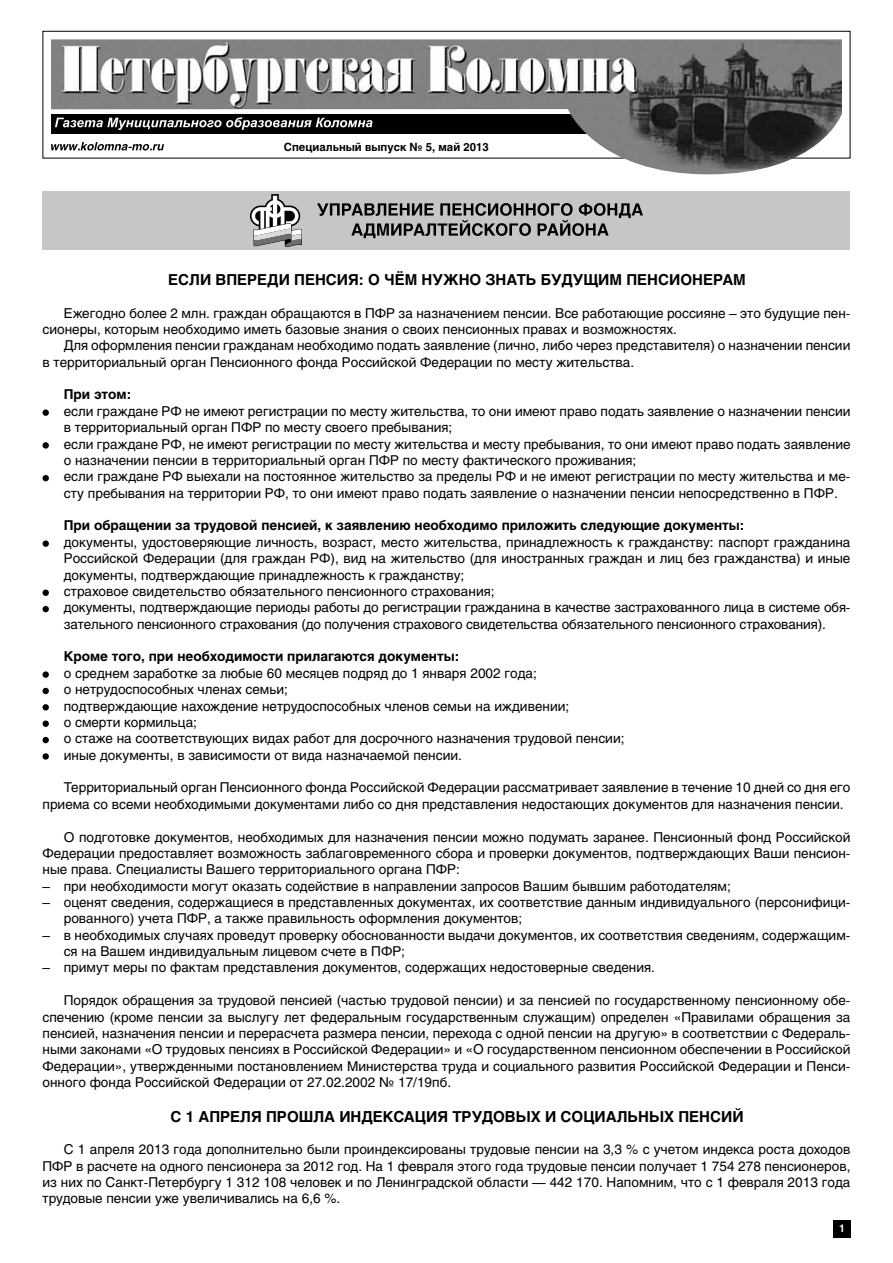
<style>
.page{position:relative;width:893px;height:1263px;background:#fff}
.page>*{position:absolute;margin:0;border:0;box-sizing:border-box;transform-origin:0 0}
.t1{font:700 15px "Helios C";color:#000}
.t2{font:13.5px/16.4px "Helios C";color:#000}
.t3{font:700 13.5px "Helios C";color:#000}
.t4{font:700 11.25px "Helios C";color:#000}
.t5{font:700 10.5px "Helios C";color:#fff}
</style>
<div class="page">
<div style="left:43px;top:31px;width:807px;height:127px;border:1px solid #000"></div>
<img style="left:51px;top:39px;width:791px;height:135px">
<svg style="left:51px;top:142px;width:113px;height:9px"></svg>
<div style="left:833px;top:1220px;width:17px;height:17px;background:#000"></div>
<div style="left:43px;top:191px;width:807px;height:59px;background:#c5c6c6"></div>
<div style="left:43px;top:409px;width:6px;height:7px;background:#000;border-radius:50%"></div>
<div style="left:43px;top:442px;width:6px;height:7px;background:#000;border-radius:50%"></div>
<svg style="left:43px;top:475px;width:6px;height:6px"></svg>
<div style="left:43px;top:540px;width:6px;height:7px;background:#000;border-radius:50%"></div>
<div style="left:43px;top:589px;width:6px;height:7px;background:#000;border-radius:50%"></div>
<svg style="left:43px;top:606px;width:6px;height:6px"></svg>
<div style="left:43px;top:671px;width:6px;height:7px;background:#000;border-radius:50%"></div>
<svg style="left:43px;top:688px;width:6px;height:6px"></svg>
<svg style="left:43px;top:704px;width:6px;height:6px"></svg>
<div style="left:43px;top:720px;width:6px;height:7px;background:#000;border-radius:50%"></div>
<svg style="left:43px;top:737px;width:6px;height:6px"></svg>
<div style="left:43px;top:753px;width:6px;height:7px;background:#000;border-radius:50%"></div>
<svg style="left:250px;top:194px;width:52px;height:53px"></svg>
<svg style="left:317px;top:203px;width:326px;height:35px"></svg>
<p class="t4" style="left:284px;top:140px;width:206px">Специальный выпуск № 5, май 2013</p>
<p class="t1" style="left:168px;top:271px;width:579px">ЕСЛИ ВПЕРЕДИ ПЕНСИЯ: О ЧЁМ НУЖНО ЗНАТЬ БУДУЩИМ ПЕНСИОНЕРАМ</p>
<p class="t2" style="left:43px;top:305px;width:809px;text-indent:21px">Ежегодно более 2 млн. граждан обращаются в ПФР за назначением пенсии. Все работающие россияне – это будущие пен&shy;сионеры, которым необходимо иметь базовые знания о своих пенсионных правах и возможностях.</p>
<p class="t2" style="left:43px;top:337px;width:809px;text-indent:21px">Для оформления пенсии гражданам необходимо подать заявление (лично, либо через представителя) о назначении пенсии в территориальный орган Пенсионного фонда Российской Федерации по месту жительства.</p>
<p class="t3" style="left:64px;top:387px;width:69px">При этом:</p>
<p class="t2" style="left:64px;top:403px;width:788px">если граждане РФ не имеют регистрации по месту жительства, то они имеют право подать заявление о назначении пенсии в территориальный орган ПФР по месту своего пребывания;<br>если граждане РФ, не имеют регистрации по месту жительства и месту пребывания, то они имеют право подать заявление о назначении пенсии в территориальный орган ПФР по месту фактического проживания;<br>если граждане РФ выехали на постоянное жительство за пределы РФ и не имеют регистрации по месту жительства и ме&shy;сту пребывания на территории РФ, то они имеют право подать заявление о назначении пенсии непосредственно в ПФР.</p>
<p class="t3" style="left:64px;top:518px;width:682px">При обращении за трудовой пенсией, к заявлению необходимо приложить следующие документы:</p>
<p class="t2" style="left:64px;top:534px;width:788px">документы, удостоверяющие личность, возраст, место жительства, принадлежность к гражданству: паспорт гражданина Российской Федерации (для граждан РФ), вид на жительство (для иностранных граждан и лиц без гражданства) и иные документы, подтверждающие принадлежность к гражданству;<br>страховое свидетельство обязательного пенсионного страхования;<br>документы, подтверждающие периоды работы до регистрации гражданина в качестве застрахованного лица в системе обя&shy;зательного пенсионного страхования (до получения страхового свидетельства обязательного пенсионного страхования).</p>
<p class="t3" style="left:64px;top:649px;width:397px">Кроме того, при необходимости прилагаются документы:</p>
<p class="t2" style="left:64px;top:665px;width:562px">о среднем заработке за любые 60 месяцев подряд до 1 января 2002 года;<br>о нетрудоспособных членах семьи;<br>подтверждающие нахождение нетрудоспособных членов семьи на иждивении;<br>о смерти кормильца;<br>о стаже на соответствующих видах работ для досрочного назначения трудовой пенсии; иные документы, в зависимости от вида назначаемой пенсии.</p>
<p class="t2" style="left:43px;top:779px;width:809px;text-indent:21px">Территориальный орган Пенсионного фонда Российской Федерации рассматривает заявление в течение 10 дней со дня его приема со всеми необходимыми документами либо со дня представления недостающих документов для назначения пенсии.</p>
<p class="t2" style="left:43px;top:828px;width:809px;text-align:justify;text-indent:21px">О подготовке документов, необходимых для назначения пенсии можно подумать заранее. Пенсионный фонд Российской Федерации предоставляет возможность заблаговременного сбора и проверки документов, подтверждающих Ваши пенсион&shy;ные права. Специалисты Вашего территориального органа ПФР:</p>
<p class="t2" style="left:43px;top:877px;width:690px">– при необходимости могут оказать содействие в направлении запросов Вашим бывшим работодателям;</p>
<p class="t2" style="left:64px;top:894px;width:788px;text-indent:-21px">– оценят сведения, содержащиеся в представленных документах, их соответствие данным индивидуального (персонифици&shy;рованного) учета ПФР, а также правильность оформления документов;</p>
<p class="t2" style="left:64px;top:926px;width:788px;text-indent:-21px">– в необходимых случаях проведут проверку обоснованности выдачи документов, их соответствия сведениям, содержащим&shy;ся на Вашем индивидуальным лицевом счете в ПФР;</p>
<p class="t2" style="left:43px;top:959px;width:614px">– примут меры по фактам представления документов, содержащих недостоверные сведения.</p>
<p class="t2" style="left:43px;top:992px;width:809px;text-align:justify;text-indent:21px">Порядок обращения за трудовой пенсией (частью трудовой пенсии) и за пенсией по государственному пенсионному обе&shy;спечению (кроме пенсии за выслугу лет федеральным государственным служащим) определен «Правилами обращения за пенсией, назначения пенсии и перерасчета размера пенсии, перехода с одной пенсии на другую» в соответствии с Федераль&shy;ными законами «О трудовых пенсиях в Российской Федерации» и «О государственном пенсионном обеспечении в Российской Федерации», утвержденными постановлением Министерства труда и социального развития Российской Федерации и Пенси&shy;онного фонда Российской Федерации от 27.02.2002 № 17/19пб.</p>
<p class="t1" style="left:171px;top:1107px;width:574px">С 1 АПРЕЛЯ ПРОШЛА ИНДЕКСАЦИЯ ТРУДОВЫХ И СОЦИАЛЬНЫХ ПЕНСИЙ</p>
<p class="t2" style="left:43px;top:1141px;width:809px;text-align:justify;text-indent:21px">С 1 апреля 2013 года дополнительно были проиндексированы трудовые пенсии на 3,3 % с учетом индекса роста доходов ПФР в расчете на одного пенсионера за 2012 год. На 1 февраля этого года трудовые пенсии получает 1 754 278 пенсионеров, из них по Санкт-Петербургу 1 312 108 человек и по Ленинградской области — 442 170. Напомним, что с 1 февраля 2013 года трудовые пенсии уже увеличивались на 6,6 %.</p>
<p class="t5" style="left:839px;top:1222px;width:7px">1</p>
</div>
